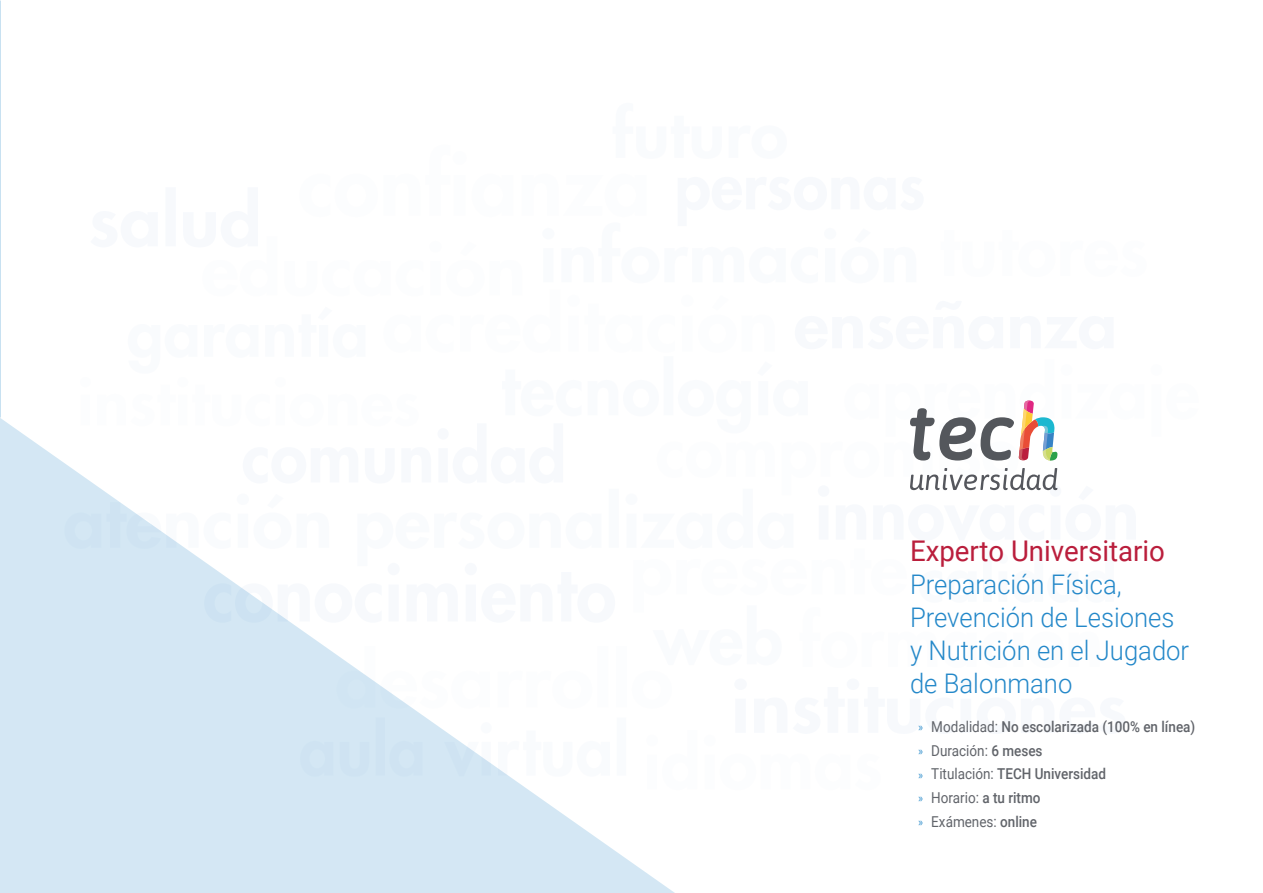
<style>
.page{position:relative;width:1263px;height:893px;background:#fff}
.page>*{position:absolute;margin:0;border:0;box-sizing:border-box;transform-origin:0 0}
.t1{font:28.5px "Roboto";color:#ba1e3c}
.t2{font:300 27px/33px "Roboto";color:#2488c9;scale:.95 1}
.t3{font:500 15px/23.7px "Roboto";color:#61646a;scale:.9 1}
.s1{font-family:"Myriad Pro";font-weight:400;font-size:12px;color:#2488c9}
.s2{font-weight:400}
</style>
<div class="page">
<svg style="left:0;top:418px;width:675px;height:475px;background:#d8e9f5"></svg>
<svg style="left:64px;top:400px;width:994px;height:390px"></svg>
<h1 class="t1" style="left:910px;top:531px;width:256px">Experto Universitario</h1>
<h2 class="t2" style="left:910px;top:567px;width:295px">Preparación Física,<br>Prevención de Lesiones y Nutrición en el Jugador de Balonmano</h2>
<p class="t3" style="left:918px;top:714px;width:309px"><span class="s1">»</span> <span class="s2">Modalidad:</span> No escolarizada (100% en línea) <span class="s1">»</span> <span class="s2">Duración:</span> 6 meses<br><span class="s1">»</span> <span class="s2">Titulación:</span> TECH Universidad<br><span class="s1">»</span> <span class="s2">Horario:</span> a tu ritmo<br><span class="s1">»</span> <span class="s2">Exámenes:</span> online</p>
</div>
